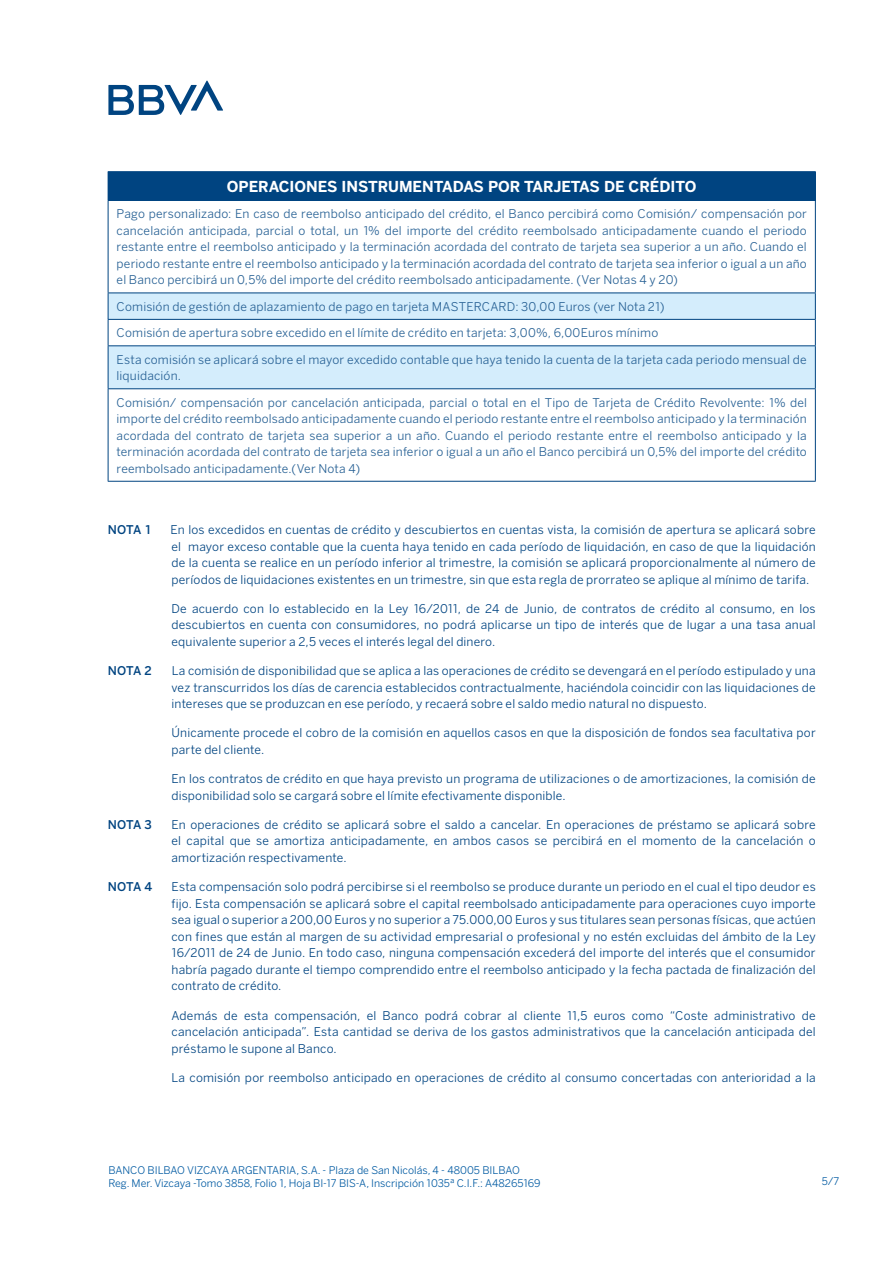
<style>
.page{position:relative;width:893px;height:1263px;background:#fff}
.page>*{position:absolute;margin:0;border:0;box-sizing:border-box;transform-origin:0 0}
.t1{font:700 15px "Benton Sans BBVA";color:#fff}
.t2{font:12px/16.5px "Benton Sans BBVA";letter-spacing:.015em;color:#004481;text-align:justify}
.t3{font:12px/16.5px "Benton Sans BBVA";letter-spacing:.015em;color:#266094;text-align:justify}
.t4{font:500 12px "Benton Sans BBVA";color:#004481}
.t5{font:10.5px/12.6px "Benton Sans BBVA";color:#005aa2}
</style>
<div class="page">
<svg style="left:108px;top:80px;width:115px;height:35px"></svg>
<div style="left:108px;top:172px;width:707px;height:28px;background:#004481"></div>
<svg style="left:109px;top:294px;width:706px;height:94px;fill:#d4edfc"></svg>
<hr style="left:108px;top:171px;width:708px;height:1px;background:#004481">
<svg style="left:815px;top:172px;width:1px;height:28px"></svg>
<hr style="left:108px;top:200px;width:708px;height:1px;background:#004481">
<hr style="left:108px;top:201px;width:1px;height:92px;background:#004481">
<hr style="left:815px;top:201px;width:1px;height:92px;background:#004481">
<hr style="left:108px;top:293px;width:708px;height:1px;background:#004481">
<hr style="left:108px;top:319px;width:708px;height:1px;background:#004481">
<svg style="left:108px;top:293px;width:1px;height:52px"></svg>
<svg style="left:815px;top:293px;width:1px;height:52px"></svg>
<hr style="left:108px;top:345px;width:708px;height:1px;background:#004481">
<hr style="left:108px;top:346px;width:1px;height:42px;background:#004481">
<hr style="left:815px;top:346px;width:1px;height:42px;background:#004481">
<hr style="left:108px;top:388px;width:708px;height:1px;background:#004481">
<hr style="left:108px;top:389px;width:1px;height:92px;background:#004481">
<hr style="left:815px;top:389px;width:1px;height:92px;background:#004481">
<hr style="left:108px;top:481px;width:708px;height:1px;background:#004481">
<p class="t1" style="left:227px;top:177px;width:471px">OPERACIONES INSTRUMENTADAS POR TARJETAS DE CRÉDITO</p>
<p class="t3" style="left:117px;top:206px;width:692px">Pago personalizado: En caso de reembolso anticipado del crédito, el Banco percibirá como Comisión/ compensación por cancelación anticipada, parcial o total, un 1% del importe del crédito reembolsado anticipadamente cuando el periodo restante entre el reembolso anticipado y la terminación acordada del contrato de tarjeta sea superior a un año. Cuando el periodo restante entre el reembolso anticipado y la terminación acordada del contrato de tarjeta sea inferior o igual a un año el Banco percibirá un 0,5% del importe del crédito reembolsado anticipadamente. (Ver Notas 4 y 20)</p>
<p class="t3" style="left:117px;top:298px;width:550px">Comisión de gestión de aplazamiento de pago en tarjeta MASTERCARD: 30,00 Euros (ver Nota 21)</p>
<p class="t3" style="left:117px;top:325px;width:543px">Comisión de apertura sobre excedido en el límite de crédito en tarjeta: 3,00%, 6,00Euros mínimo</p>
<p class="t3" style="left:117px;top:351px;width:692px">Esta comisión se aplicará sobre el mayor excedido contable que haya tenido la cuenta de la tarjeta cada periodo mensual de liquidación.</p>
<p class="t3" style="left:117px;top:394px;width:692px">Comisión/ compensación por cancelación anticipada, parcial o total en el Tipo de Tarjeta de Crédito Revolvente: 1% del importe del crédito reembolsado anticipadamente cuando el periodo restante entre el reembolso anticipado y la terminación acordada del contrato de tarjeta sea superior a un año. Cuando el periodo restante entre el reembolso anticipado y la terminación acordada del contrato de tarjeta sea inferior o igual a un año el Banco percibirá un 0,5% del importe del crédito reembolsado anticipadamente.(Ver Nota 4)</p>
<p class="t4" style="left:108px;top:522px;width:45px">NOTA 1</p>
<p class="t2" style="left:171px;top:521px;width:647px">En los excedidos en cuentas de crédito y descubiertos en cuentas vista, la comisión de apertura se aplicará sobre el mayor exceso contable que la cuenta haya tenido en cada período de liquidación, en caso de que la liquidación de la cuenta se realice en un período inferior al trimestre, la comisión se aplicará proporcionalmente al número de períodos de liquidaciones existentes en un trimestre, sin que esta regla de prorrateo se aplique al mínimo de tarifa.</p>
<p class="t2" style="left:171px;top:600px;width:646px">De acuerdo con lo establecido en la Ley 16/2011, de 24 de Junio, de contratos de crédito al consumo, en los descubiertos en cuenta con consumidores, no podrá aplicarse un tipo de interés que de lugar a una tasa anual equivalente superior a 2,5 veces el interés legal del dinero.</p>
<p class="t4" style="left:108px;top:663px;width:45px">NOTA 2</p>
<p class="t2" style="left:171px;top:662px;width:646px">La comisión de disponibilidad que se aplica a las operaciones de crédito se devengará en el período estipulado y una vez transcurridos los días de carencia establecidos contractualmente, haciéndola coincidir con las liquidaciones de intereses que se produzcan en ese período, y recaerá sobre el saldo medio natural no dispuesto.</p>
<p class="t2" style="left:171px;top:725px;width:646px">Únicamente procede el cobro de la comisión en aquellos casos en que la disposición de fondos sea facultativa por parte del cliente.</p>
<p class="t2" style="left:171px;top:771px;width:646px">En los contratos de crédito en que haya previsto un programa de utilizaciones o de amortizaciones, la comisión de disponibilidad solo se cargará sobre el límite efectivamente disponible.</p>
<p class="t4" style="left:108px;top:817px;width:46px">NOTA 3</p>
<p class="t2" style="left:171px;top:816px;width:646px">En operaciones de crédito se aplicará sobre el saldo a cancelar. En operaciones de préstamo se aplicará sobre el capital que se amortiza anticipadamente, en ambos casos se percibirá en el momento de la cancelación o amortización respectivamente.</p>
<p class="t4" style="left:108px;top:879px;width:46px">NOTA 4</p>
<p class="t2" style="left:171px;top:879px;width:646px">Esta compensación solo podrá percibirse si el reembolso se produce durante un periodo en el cual el tipo deudor es fijo. Esta compensación se aplicará sobre el capital reembolsado anticipadamente para operaciones cuyo importe sea igual o superior a 200,00 Euros y no superior a 75.000,00 Euros y sus titulares sean personas físicas, que actúen con fines que están al margen de su actividad empresarial o profesional y no estén excluidas del ámbito de la Ley 16/2011 de 24 de Junio. En todo caso, ninguna compensación excederá del importe del interés que el consumidor habría pagado durante el tiempo comprendido entre el reembolso anticipado y la fecha pactada de finalización del contrato de crédito.</p>
<p class="t2" style="left:171px;top:1007px;width:646px">Además de esta compensación, el Banco podrá cobrar al cliente 11,5 euros como “Coste administrativo de cancelación anticipada”. Esta cantidad se deriva de los gastos administrativos que la cancelación anticipada del préstamo le supone al Banco.</p>
<p class="t2" style="left:171px;top:1069px;width:646px">La comisión por reembolso anticipado en operaciones de crédito al consumo concertadas con anterioridad a la</p>
<p class="t5" style="left:108px;top:1164px;width:434px">BANCO BILBAO VIZCAYA ARGENTARIA, S.A. - Plaza de San Nicolás, 4 - 48005 BILBAO<br>Reg. Mer. Vizcaya -Tomo 3858, Folio 1, Hoja BI-17 BIS-A, Inscripción 1035ª C.I.F.: A48265169</p>
<p class="t5" style="left:822px;top:1175px;width:19px">5/7</p>
</div>
